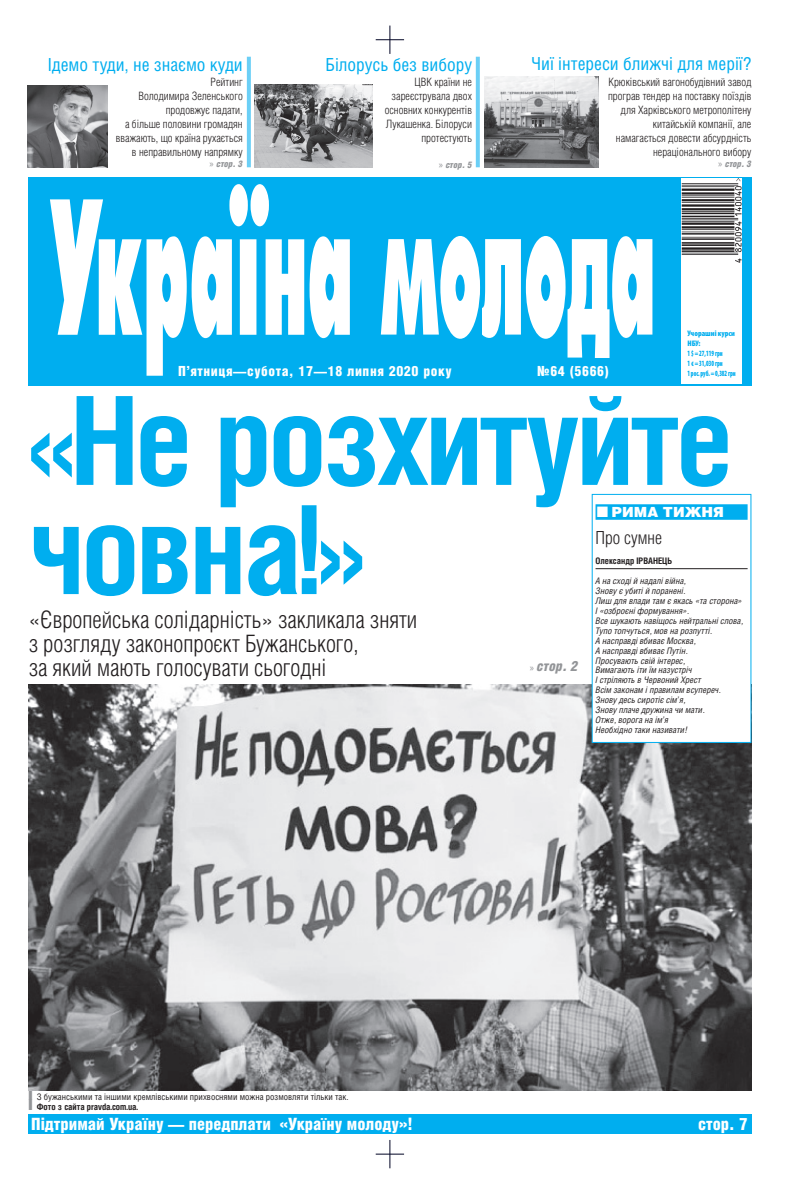
<style>
.page{position:relative;width:811px;height:1191px;background:#fff}
.page>*{position:absolute;margin:0;border:0;box-sizing:border-box;transform-origin:0 0}
.t1{font:700 123px/109.1px "Helios Cond";letter-spacing:-.03em;color:#00aeef}
.t2{font:300 24px/24px "Helios Cond";color:#231f20}
.t3{font:18px "Helios Cond";color:#00aeef}
.t4{font:300 18px "Helios Cond";color:#231f20}
.t5{font:900 17px "Helios Cond";color:#fff}
.t6{font:900 14px "Helios Cond";letter-spacing:.04em;color:#fff}
.t7{font:900 14px "Helios";color:#fff}
.t8{font:italic 900 14px "Helios Cond";color:#939598}
.t9{font:300 11.5px/14px "Helios Cond";color:#231f20;text-align:right}
.t10{font:italic 9px/9.9px "Helios Cond";color:#231f20}
.t11{font:9px/9.9px "Helios Cond";color:#231f20}
.t12{font:italic 900 9px "Helios Cond";color:#939598}
.t13{font:700 9px "Helios Cond";color:#231f20}
.t14{font:900 condensed 8px/9.9px "Myriad Pro";color:#00aeef}
.s1{font-family:"Myriad Pro";font-weight:400;font-style:normal;font-size:10px}
.s2{font-weight:700}
</style>
<div class="page">
<div style="left:28px;top:177px;width:723px;height:209px;background:#00aeef"></div>
<svg style="left:50px;top:184px;width:300px;height:192px"></svg>
<svg style="left:381px;top:236px;width:271px;height:122px"></svg>
<svg style="left:376px;top:26px;width:28px;height:28px"></svg>
<svg style="left:376px;top:1140px;width:28px;height:28px"></svg>
<div style="left:28px;top:1114px;width:723px;height:20px;background:#00aeef"></div>
<svg style="left:476px;top:57px;width:4px;height:110px"></svg>
<svg style="left:247px;top:57px;width:4px;height:110px"></svg>
<div style="left:681px;top:178px;width:61px;height:206px;background:#fff"></div>
<img style="left:681px;top:178px;width:60px;height:84px">
<img style="left:28px;top:685px;width:723px;height:405px">
<div style="left:592px;top:494px;width:159px;height:248px;background:#fff"></div>
<div style="left:595px;top:504px;width:152px;height:16px;background:#00aeef"></div>
<hr style="left:595px;top:568px;width:152px;height:1px;background:#231f20">
<div style="left:591px;top:494px;width:160px;height:249px;border:1px solid #00aeef"></div>
<img style="left:255px;top:84px;width:117px;height:84px">
<img style="left:28px;top:86px;width:80px;height:81px">
<img style="left:484px;top:77px;width:115px;height:90px">
<p class="t3" style="left:48px;top:58px;width:196px">Ідемо туди, не знаємо куди</p>
<p class="t3" style="left:325px;top:58px;width:148px">Білорусь без вибору</p>
<p class="t3" style="left:531px;top:57px;width:222px">Чиї інтереси ближчі для мерії?</p>
<p class="t9" style="left:116px;top:76px;width:128px">Рейтинг<br>Володимира Зеленського продовжує падати,<br>а бiльше половини громадян вважають, що країна рухається в неправильному напрямку</p>
<p class="t9" style="left:385px;top:76px;width:89px">ЦВК країни не зареєструвала двох основних конкурентів<br>Лукашенка. Білоруси протестують</p>
<p class="t12" style="left:439px;top:161px;width:35px"><span class="s1">»</span> стор. 5</p>
<p class="t9" style="left:608px;top:76px;width:145px">Крюківський вагонобудівний завод програв тендер на поставку поїздів для Харківського метрополітену китайській компанії, але намагається довести абсурдність нераціонального вибору</p>
<p class="t12" style="left:209px;top:160px;width:35px"><span class="s1">»</span> стор. 3</p>
<p class="t12" style="left:718px;top:160px;width:35px"><span class="s1">»</span> стор. 3</p>
<p class="t14" style="left:687px;top:329px;width:50px">Учорашні курси<br>НБУ:<br>1 $ = 27,119 грн<br>1 € = 31,030 грн<br>1 рос. руб. = 0,382 грн</p>
<p class="t1" style="left:28px;top:397px;width:706px">«Не розхитуйте човна!»</p>
<p class="t2" style="left:29px;top:610px;width:390px">«Європейська солідарність» закликала зняти з розгляду законопроєкт Бужанського,<br>за який мають голосувати сьогодні</p>
<p class="t6" style="left:178px;top:366px;width:275px">П’ятниця—субота, 17—18 липня 2020 року</p>
<p class="t6" style="left:537px;top:366px;width:74px">№64 (5666)</p>
<p class="t7" style="left:597px;top:507px;width:129px">■ РИМА ТИЖНЯ</p>
<p class="t4" style="left:595px;top:531px;width:68px">Про сумне</p>
<p class="t13" style="left:595px;top:558px;width:78px">Олександр ІРВАНЕЦЬ</p>
<p class="t10" style="left:595px;top:577px;width:149px">А на сході й надалі війна,<br>Знову є убиті й поранені.<br>Лиш для влади там є якась «та сторона»<br>І «озброєні формування».<br>Все шукають навіщось нейтральні слова,<br>Тупо топчуться, мов на розпутті.<br>А насправді вбиває Москва,<br>А насправді вбиває Путін.<br>Просувають свій інтерес,<br>Вимагають іти їм назустріч<br>І стріляють в Червоний Хрест<br>Всім законам і правилам всупереч.<br>Знову десь сиротіє сім’я,<br>Знову плаче дружина чи мати.<br>Отже, ворога на ім’я<br>Необхідно таки називати!</p>
<p class="t8" style="left:530px;top:661px;width:49px"><span class="s1">»</span> стор. 2</p>
<p class="t11" style="left:37px;top:1092px;width:313px">З бужанськими та іншими кремлівськими прихвоснями можна розмовляти тільки так.<br><span class="s2">Фото з сайта pravda.com.ua.</span></p>
<p class="t5" style="left:31px;top:1118px;width:383px">Підтримай Україну — передплати «Україну молоду»!</p>
<p class="t5" style="left:698px;top:1118px;width:51px">стор. 7</p>
</div>
